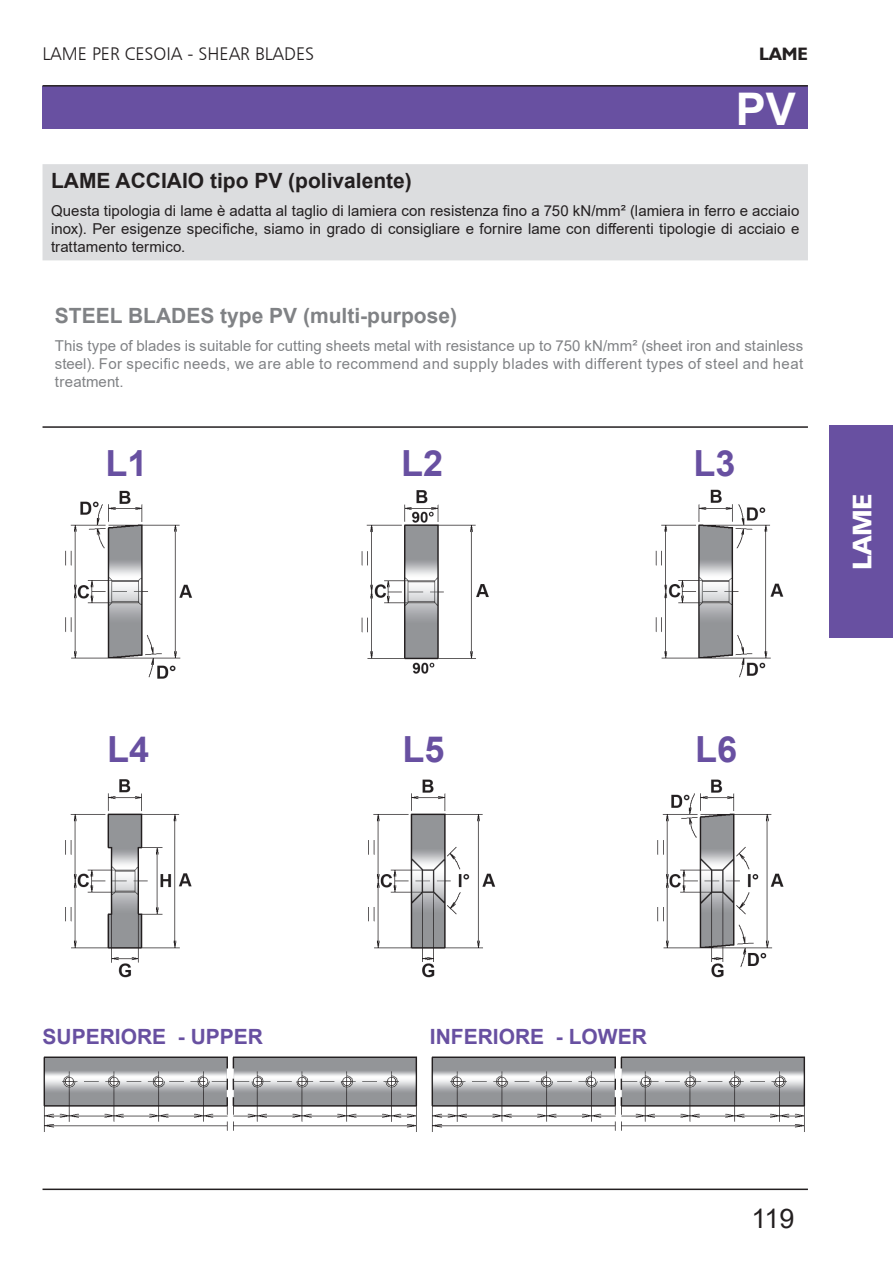
<style>
.page{position:relative;width:893px;height:1263px;background:#fff}
.page>*{position:absolute;margin:0;border:0;box-sizing:border-box;transform-origin:0 0}
.t1{font:700 45px "Arial";color:#fff}
.t2{font:700 36px "Arial";color:#6850a1}
.t3{font:27px "Humanist 777 BT Black B";color:#fff}
.t4{font:27px "Arial";color:#231f20}
.t5{font:700 21px "Arial";color:#808285}
.t6{font:700 21px "Arial";color:#231f20}
.t7{font:700 21px "Arial";color:#6850a1}
.t8{font:18px "Humanist 777 BT Light B";color:#231f20}
.t9{font:700 18px "Humanist 521 BT";color:#231f20}
.t10{font:15px/18px "Arial";letter-spacing:.005em;color:#231f20;text-align:justify}
.t11{font:15px/18px "Arial";letter-spacing:.025em;color:#808285;text-align:justify}
</style>
<div class="page">
<div style="left:43px;top:86px;width:765px;height:43px;background:#6850a1"></div>
<div style="left:829px;top:425px;width:64px;height:213px;background:#6850a1"></div>
<hr style="left:43px;top:1188px;width:765px;height:2px;background:#231f20">
<hr style="left:43px;top:85px;width:765px;height:2px;background:#231f20">
<div style="left:43px;top:164px;width:765px;height:96px;background:#dcdddf"></div>
<img style="left:65px;top:490px;width:128px;height:189px">
<img style="left:361px;top:490px;width:128px;height:184px">
<img style="left:655px;top:489px;width:129px;height:189px">
<img style="left:65px;top:779px;width:127px;height:199px">
<img style="left:368px;top:779px;width:128px;height:199px">
<img style="left:657px;top:779px;width:127px;height:199px">
<img style="left:43px;top:1056px;width:763px;height:76px">
<hr style="left:43px;top:426px;width:765px;height:2px;background:#231f20">
<p class="t8" style="left:43px;top:43px;width:273px">LAME PER CESOIA - SHEAR BLADES</p>
<p class="t9" style="left:759px;top:43px;width:50px">LAME</p>
<p class="t1" style="left:736px;top:77px;width:62px">PV</p>
<p class="t6" style="left:51px;top:166px;width:362px">LAME ACCIAIO tipo PV (polivalente)</p>
<p class="t10" style="left:51px;top:202px;width:750px">Questa tipologia di lame è adatta al taglio di lamiera con resistenza fino a 750 kN/mm² (lamiera in ferro e acciaio inox). Per esigenze specifiche, siamo in grado di consigliare e fornire lame con differenti tipologie di acciaio e trattamento termico.</p>
<p class="t5" style="left:55px;top:301px;width:404px">STEEL BLADES type PV (multi-purpose)</p>
<p class="t11" style="left:55px;top:336px;width:750px">This type of blades is suitable for cutting sheets metal with resistance up to 750 kN/mm² (sheet iron and stainless steel). For specific needs, we are able to recommend and supply blades with different types of steel and heat treatment.</p>
<p class="t2" style="left:106px;top:438px;width:44px">L1</p>
<p class="t2" style="left:401px;top:438px;width:44px">L2</p>
<p class="t2" style="left:694px;top:438px;width:44px">L3</p>
<p class="t3" style="left:844px;top:570px;width:79px;rotate:-90deg">LAME</p>
<p class="t2" style="left:107px;top:724px;width:44px">L4</p>
<p class="t2" style="left:402px;top:724px;width:44px">L5</p>
<p class="t2" style="left:695px;top:724px;width:44px">L6</p>
<p class="t7" style="left:43px;top:1022px;width:222px">SUPERIORE - UPPER</p>
<p class="t7" style="left:430px;top:1022px;width:219px">INFERIORE - LOWER</p>
<p class="t4" style="left:751px;top:1200px;width:45px">119</p>
</div>
